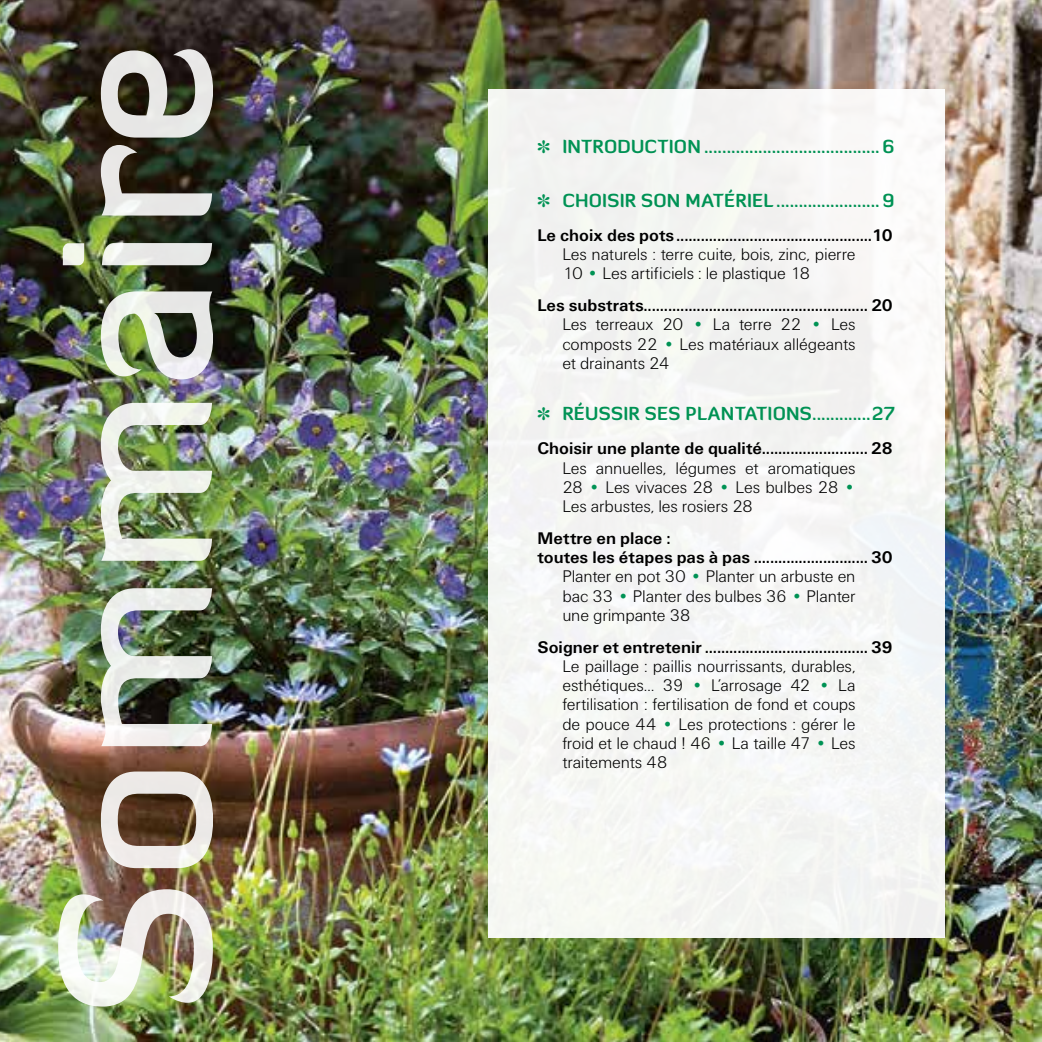
<style>
.page{position:relative;width:1042px;height:1042px;background:#fff}
.page>*{position:absolute;margin:0;border:0;box-sizing:border-box;transform-origin:0 0}
.t1{font:500 211.4px "Diavlo";color:#fff}
.t2{font:700 18.38px "Diavlo";letter-spacing:.01em;color:#009254}
.t3{font:300 17.5px/19.2px "Unitus LH";letter-spacing:-.01em;color:#000;text-align:justify}
.t4{font:700 17.5px/19.2px "Unitus";color:#000}
.s1{color:#009254}
</style>
<div class="page">
<img style="left:0;top:0;width:1042px;height:1042px">
<div style="left:488px;top:89px;width:457px;height:849px;background:#f5f6f3"></div>
<h1 class="t1" style="left:3px;top:1016px;width:978px;rotate:-90deg">Sommaire</h1>
<p class="t2" style="left:537px;top:134px;width:359px">✽ INTRODUCTION .......................................6</p>
<p class="t2" style="left:537px;top:188px;width:359px">✽ CHOISIR SON MATÉRIEL .......................9</p>
<p class="t4" style="left:537px;top:226px;width:357px">Le choix des pots................................................10</p>
<p class="t3" style="left:562px;top:245px;width:295px">Les naturels : terre cuite, bois, zinc, pierre<br>10 <span class="s1">•</span> Les artificiels : le plastique 18</p>
<p class="t4" style="left:537px;top:296px;width:357px">Les substrats....................................................... 20</p>
<p class="t3" style="left:562px;top:315px;width:295px">Les terreaux 20 <span class="s1">•</span> La terre 22 <span class="s1">•</span> Les composts 22 <span class="s1">•</span> Les matériaux allégeants et drainants 24</p>
<p class="t2" style="left:537px;top:402px;width:359px">✽ RÉUSSIR SES PLANTATIONS.............27</p>
<p class="t4" style="left:537px;top:439px;width:357px">Choisir une plante de qualité.......................... 28</p>
<p class="t3" style="left:562px;top:458px;width:295px">Les annuelles, légumes et aromatiques 28 <span class="s1">•</span> Les vivaces 28 <span class="s1">•</span> Les bulbes 28 <span class="s1">• </span>Les arbustes, les rosiers 28</p>
<p class="t4" style="left:537px;top:528px;width:357px">Mettre en place :<br>toutes les étapes pas à pas ............................ 30</p>
<p class="t3" style="left:562px;top:567px;width:295px">Planter en pot 30 <span class="s1">•</span> Planter un arbuste en bac 33 <span class="s1">•</span> Planter des bulbes 36 <span class="s1">•</span> Planter une grimpante 38</p>
<p class="t4" style="left:537px;top:637px;width:357px">Soigner et entretenir ........................................ 39</p>
<p class="t3" style="left:562px;top:656px;width:295px">Le paillage : paillis nourrissants, durables, esthétiques… 39 <span class="s1">•</span> L’arrosage 42 <span class="s1">•</span> La fertilisation : fertilisation de fond et coups de pouce 44 <span class="s1">•</span> Les protections : gérer le froid et le chaud ! 46 <span class="s1">•</span> La taille 47 <span class="s1">•</span> Les traitements 48</p>
</div>
